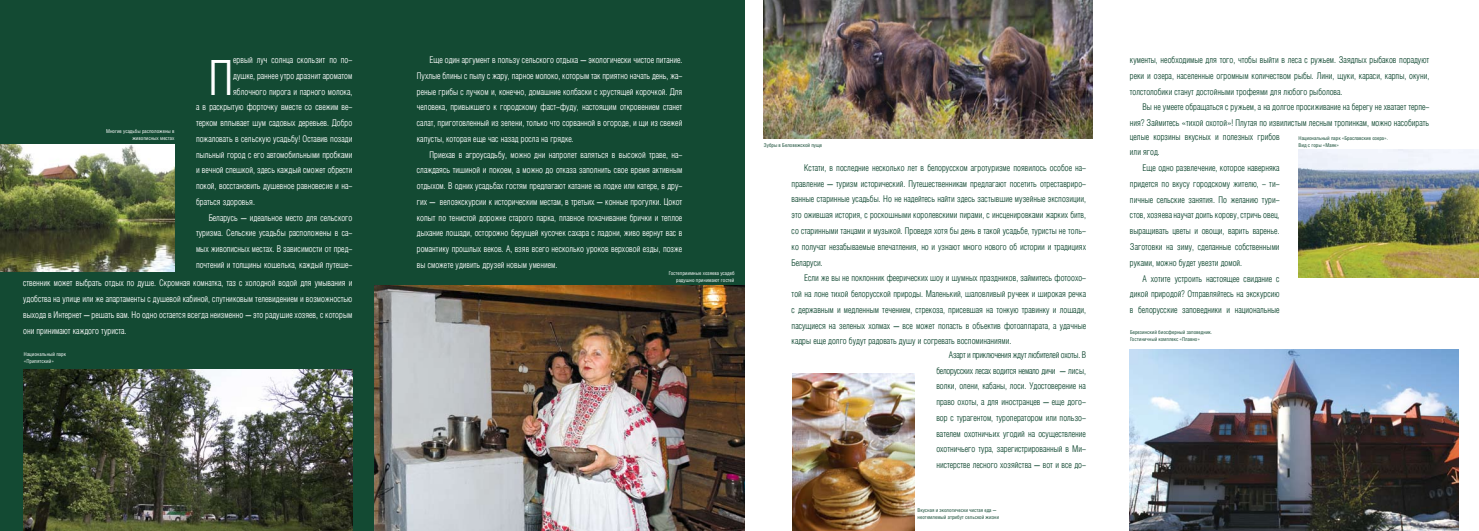
<style>
.page{position:relative;width:1479px;height:531px;background:#fff}
.page>*{position:absolute;margin:0;border:0;box-sizing:border-box;transform-origin:0 0}
.t1{font:300 46.64px "Helios Cond";color:#fff}
.t2{font:300 8.92px/15.8px "Helios Cond";color:#134a33;text-align:justify}
.t3{font:300 8.92px/15.8px "Helios Cond";color:#fff;text-align:justify}
.t4{font:5.25px/7px "Helios Cond";color:#134a33}
.t5{font:5.25px/7px "Helios Cond";color:#fff;text-align:right}
.s1{font-weight:700}
</style>
<div class="page">
<div style="left:0;top:0;width:375px;height:531px;background:#134a33"></div>
<div style="left:375px;top:0;width:369px;height:530px;background:#134a33"></div>
<img style="left:0;top:144px;width:174px;height:128px">
<img style="left:375px;top:286px;width:369px;height:245px">
<img style="left:24px;top:370px;width:328px;height:161px">
<img style="left:1298px;top:150px;width:180px;height:127px">
<img style="left:1129px;top:350px;width:329px;height:181px">
<img style="left:763px;top:0;width:329px;height:139px">
<img style="left:792px;top:374px;width:122px;height:157px">
<p class="t5" style="left:106px;top:127px;width:70px">Многие усадьбы расположены в живописных местах</p>
<h1 class="t1" style="left:209px;top:55px;width:26px">П</h1>
<p class="t3" style="left:233px;top:52px;width:121px">ервый луч солнца скользит по по-</p>
<p class="t3" style="left:233px;top:68px;width:121px">душке, раннее утро дразнит ароматом</p>
<p class="t3" style="left:233px;top:84px;width:121px">яблочного пирога и парного молока,</p>
<p class="t3" style="left:196px;top:100px;width:158px">а в раскрытую форточку вместе со свежим ве-</p>
<p class="t3" style="left:196px;top:115px;width:158px">терком вплывает шум садовых деревьев. Добро</p>
<p class="t3" style="left:196px;top:131px;width:158px">пожаловать в сельскую усадьбу! Оставив позади</p>
<p class="t3" style="left:196px;top:147px;width:158px">пыльный город с его автомобильными пробками</p>
<p class="t3" style="left:196px;top:163px;width:158px">и вечной спешкой, здесь каждый сможет обрести</p>
<p class="t3" style="left:196px;top:178px;width:158px">покой, восстановить душевное равновесие и на-</p>
<p class="t3" style="left:196px;top:194px;width:60px">браться здоровья.</p>
<p class="t3" style="left:209px;top:210px;width:145px">Беларусь <span class="s1">—</span> идеальное место для сельского</p>
<p class="t3" style="left:196px;top:226px;width:158px">туризма. Сельские усадьбы расположены в са-</p>
<p class="t3" style="left:196px;top:241px;width:158px">мых живописных местах. В зависимости от пред-</p>
<p class="t3" style="left:196px;top:257px;width:158px">почтений и толщины кошелька, каждый путеше-</p>
<p class="t3" style="left:23px;top:276px;width:331px">ственник может выбрать отдых по душе. Скромная комнатка, таз с холодной водой для умывания и удобства на улице или же апартаменты с душевой кабиной, спутниковым телевидением и возможностью выхода в Интернет <span class="s1">—</span> решать вам. Но одно остается всегда неизменно <span class="s1">—</span> это радушие хозяев, с которым они принимают каждого туриста.</p>
<p class="t5" style="left:24px;top:351px;width:44px;text-align:left">Национальный парк «Припятский»</p>
<p class="t3" style="left:417px;top:52px;width:267px;text-indent:13px">Еще один аргумент в пользу сельского отдыха <span class="s1">—</span> экологически чистое питание.<br>Пухлые блины с пылу с жару, парное молоко, которым так приятно начать день, жа&shy;реные грибы с лучком и, конечно, домашние колбаски с хрустящей корочкой. Для человека, привыкшего к городскому фаст-фуду, настоящим откровением станет салат, приготовленный из зелени, только что сорванной в огороде, и щи из свежей капусты, которая еще час назад росла на грядке.</p>
<p class="t3" style="left:417px;top:147px;width:267px;text-indent:13px">Приехав в агроусадьбу, можно дни напролет валяться в высокой траве, на&shy;слаждаясь тишиной и покоем, а можно до отказа заполнить свое время активным отдыхом. В одних усадьбах гостям предлагают катание на лодке или катере, в дру&shy;гих <span class="s1">—</span> велоэкскурсии к историческим местам, в третьих <span class="s1">—</span> конные прогулки. Цокот копыт по тенистой дорожке старого парка, плавное покачивание брички и теплое дыхание лошади, осторожно берущей кусочек сахара с ладони, живо вернут вас в романтику прошлых веков. А, взяв всего несколько уроков верховой езды, позже вы сможете удивить друзей новым умением.</p>
<p class="t5" style="left:669px;top:269px;width:67px">Гостеприимные хозяева усадеб радушно принимают гостей</p>
<p class="t4" style="left:764px;top:141px;width:60px">Зубры в Беловежской пуще</p>
<p class="t2" style="left:791px;top:160px;width:296px;text-indent:13px">Кстати, в последние несколько лет в белорусском агротуризме появилось особое на&shy;правление <span class="s1">—</span> туризм исторический. Путешественникам предлагают посетить отреставриро&shy;ванные старинные усадьбы. Но не надейтесь найти здесь застывшие музейные экспозиции, это ожившая история, с роскошными королевскими пирами, с инсценировками жарких битв, со старинными танцами и музыкой. Проведя хотя бы день в такой усадьбе, туристы не толь&shy;ко получат незабываемые впечатления, но и узнают много нового об истории и традициях Беларуси.</p>
<p class="t2" style="left:791px;top:270px;width:296px;text-indent:13px">Если же вы не поклонник феерических шоу и шумных праздников, займитесь фотоохо&shy;той на лоне тихой белорусской природы. Маленький, шаловливый ручеек и широкая речка с державным и медленным течением, стрекоза, присевшая на тонкую травинку и лошади, пасущиеся на зеленых холмах <span class="s1">—</span> все может попасть в объектив фотоаппарата, а удачные кадры еще долго будут радовать душу и согревать воспоминаниями.</p>
<p class="t2" style="left:936px;top:347px;width:151px;text-indent:13px">Азарт и приключения ждут любителей охоты. В белорусских лесах водится немало дичи <span class="s1">—</span> лисы, волки, олени, кабаны, лоси. Удостоверение на право охоты, а для иностранцев <span class="s1">—</span> еще дого&shy;вор с турагентом, туроператором или пользо&shy;вателем охотничьих угодий на осуществление охотничьего тура, зарегистрированный в Ми&shy;нистерстве лесного хозяйства <span class="s1">—</span> вот и все до-</p>
<p class="t4" style="left:917px;top:506px;width:83px">Вкусная и экологически чистая еда <span class="s1">— </span>неотемлемый атрибут сельской жизни</p>
<p class="t2" style="left:1129px;top:52px;width:301px">кументы, необходимые для того, чтобы выйти в леса с ружьем. Заядлых рыбаков порадуют реки и озера, населенные огромным количеством рыбы. Лини, щуки, караси, карпы, окуни, толстолобики станут достойными трофеями для любого рыболова.</p>
<p class="t2" style="left:1129px;top:100px;width:301px;text-align:right">Вы не умеете обращаться с ружьем, а на долгое просиживание на берегу не хватает терпе&shy;ния? Займитесь «тихой охотой»! Плутая по извилистым лесным тропинкам, можно насобирать</p>
<p class="t2" style="left:1129px;top:129px;width:151px">целые корзины вкусных и полезных грибов или ягод.</p>
<p class="t2" style="left:1129px;top:160px;width:151px;text-indent:13px">Еще одно развлечение, которое наверняка придется по вкусу городскому жителю, - ти&shy;пичные сельские занятия. По желанию тури&shy;стов, хозяева научат доить корову, стричь овец, выращивать цветы и овощи, варить варенье.<br>Заготовки на зиму, сделанные собственными руками, можно будет увезти домой.</p>
<p class="t2" style="left:1129px;top:271px;width:151px;text-indent:13px">А хотите устроить настоящее свидание с дикой природой? Отправляйтесь на экскурсию в белорусские заповедники и национальные</p>
<p class="t4" style="left:1129px;top:328px;width:84px">Березинский биосферный заповедник.<br>Гостиничный комплекс «Плавно»</p>
<p class="t4" style="left:1298px;top:134px;width:91px">Национальный парк «Браславские озера».<br>Вид с горы «Маяк»</p>
</div>
